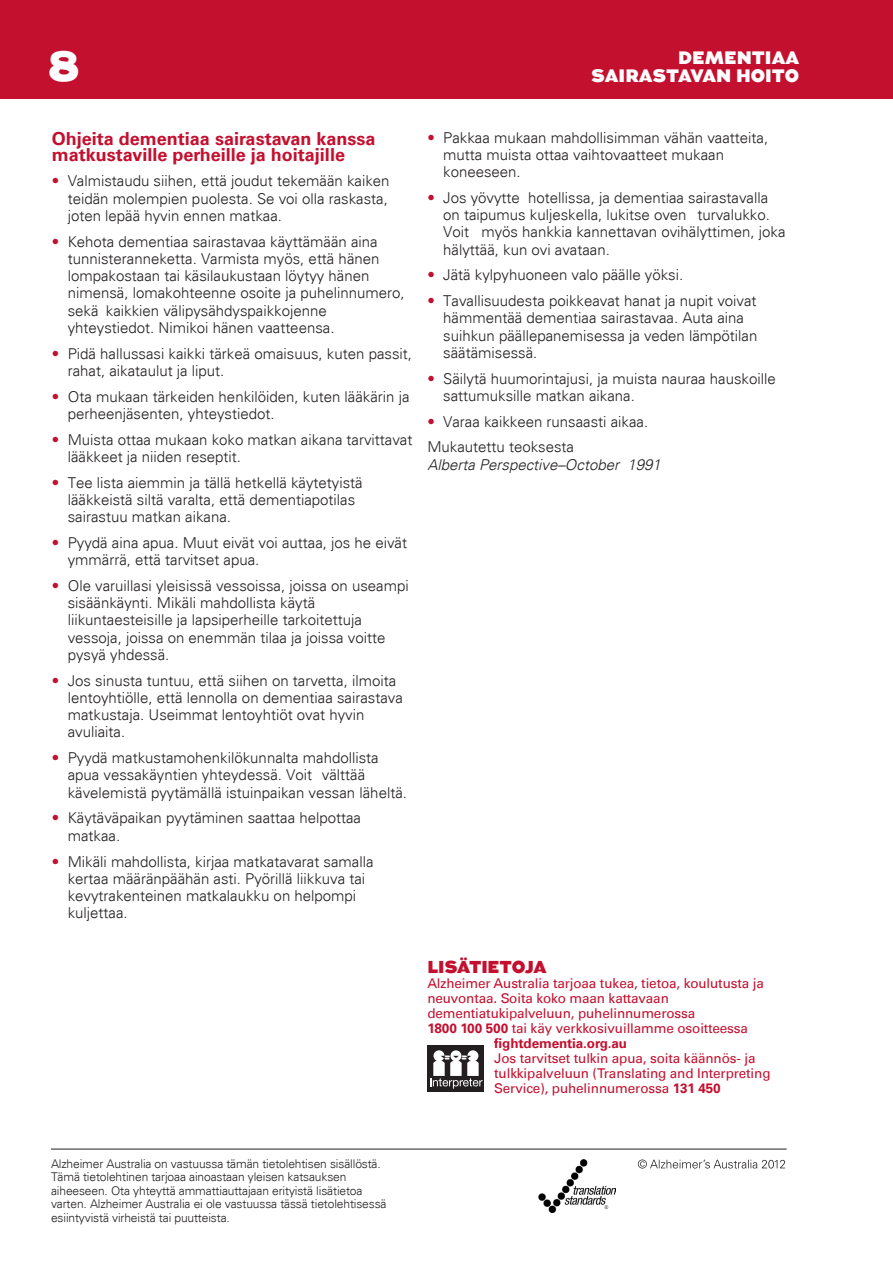
<style>
.page{position:relative;width:893px;height:1263px;background:#fff}
.page>*{position:absolute;margin:0;border:0;box-sizing:border-box;transform-origin:0 0}
.Heading_Large{font:900 42px "Augustus";color:#fff}
.Subheading_Intro_Sma{font:700 18px/15.8px "Univers LT Std";color:#c3102f}
.FactSheet_Subtitle{font:900 18px/17.2px "Augustus";color:#fff;text-align:right}
.FactSheet_Subtitle-2{font:900 17.25px "Augustus";letter-spacing:-.01em;color:#c3102f}
.Body_Copy{font:300 15px/17.2px "Univers";color:#231f20}
.Body_Copy-2{font:italic 300 15px/17.2px "Univers";color:#231f20}
.FactSheet_Subtitle-3{font:13.5px/15px "Univers LT Std";letter-spacing:-.01em;color:#c3102f}
.FactSheet_Subtitle-4{font:700 13.5px "Univers LT Std";letter-spacing:-.01em;color:#c3102f}
.t1{font:300 12px/13.5px "Univers";letter-spacing:-.01em;color:#231f20}
.s1{color:#c3102f}
.s2{font-style:normal}
.s3{font-weight:700}
</style>
<div class="page">
<hr style="left:51px;top:1149px;width:736px;height:1px;background:#231f20">
<div style="left:0;top:0;width:893px;height:99px;background:#c3102f"></div>
<svg style="left:638px;top:1159px;width:147px;height:9px"></svg>
<img style="left:539px;top:1159px;width:77px;height:54px">
<div style="left:427px;top:1046px;width:57px;height:46px;background:#231f20"></div>
<div style="left:467px;top:1050px;width:11px;height:11px;background:#fff;border-radius:50%"></div>
<div style="left:433px;top:1050px;width:11px;height:11px;background:#fff;border-radius:50%"></div>
<div style="left:450px;top:1050px;width:11px;height:11px;background:#fff;border-radius:50%"></div>
<svg style="left:430px;top:1055px;width:53px;height:34px"></svg>
<p class="Heading_Large" style="left:48px;top:41px;width:34px">8</p>
<p class="FactSheet_Subtitle" style="left:591px;top:50px;width:209px">DEMENTIAA<br>SAIRASTAVAN HOITO</p>
<p class="Subheading_Intro_Sma" style="left:52px;top:131px;width:325px">Ohjeita dementiaa sairastavan kanssa matkustaville perheille ja hoitajille</p>
<p class="Body_Copy" style="left:68px;top:172px;width:323px;text-align:justify;text-indent:-16px"><span class="s1">•</span> Valmistaudu siihen, että joudut tekemään kaiken teidän molempien puolesta. Se voi olla raskasta, joten lepää hyvin ennen matkaa.</p>
<p class="Body_Copy" style="left:68px;top:233px;width:338px;text-indent:-16px"><span class="s1">•</span> Kehota dementiaa sairastavaa käyttämään aina tunnisteranneketta. Varmista myös, että hänen lompakostaan tai käsilaukustaan löytyy hänen nimensä, lomakohteenne osoite ja puhelinnumero, sekä kaikkien välipysähdyspaikkojenne yhteystiedot. Nimikoi hänen vaatteensa.</p>
<p class="Body_Copy" style="left:68px;top:345px;width:346px;text-indent:-16px"><span class="s1">•</span> Pidä hallussasi kaikki tärkeä omaisuus, kuten passit, rahat, aikataulut ja liput.</p>
<p class="Body_Copy" style="left:68px;top:388px;width:343px;text-indent:-16px"><span class="s1">•</span> Ota mukaan tärkeiden henkilöiden, kuten lääkärin ja perheenjäsenten, yhteystiedot.</p>
<p class="Body_Copy" style="left:68px;top:431px;width:346px;text-indent:-16px"><span class="s1">•</span> Muista ottaa mukaan koko matkan aikana tarvittavat lääkkeet ja niiden reseptit.</p>
<p class="Body_Copy" style="left:68px;top:474px;width:297px;text-indent:-16px"><span class="s1">•</span> Tee lista aiemmin ja tällä hetkellä käytetyistä lääkkeistä siltä varalta, että dementiapotilas sairastuu matkan aikana.</p>
<p class="Body_Copy" style="left:68px;top:534px;width:341px;text-indent:-16px"><span class="s1">•</span> Pyydä aina apua. Muut eivät voi auttaa, jos he eivät ymmärrä, että tarvitset apua.</p>
<p class="Body_Copy" style="left:68px;top:577px;width:342px;text-indent:-16px"><span class="s1">•</span> Ole varuillasi yleisissä vessoissa, joissa on useampi sisäänkäynti. Mikäli mahdollista käytä liikuntaesteisille ja lapsiperheille tarkoitettuja vessoja, joissa on enemmän tilaa ja joissa voitte pysyä yhdessä.</p>
<p class="Body_Copy" style="left:68px;top:672px;width:337px;text-indent:-16px"><span class="s1">•</span> Jos sinusta tuntuu, että siihen on tarvetta, ilmoita lentoyhtiölle, että lennolla on dementiaa sairastava matkustaja. Useimmat lentoyhtiöt ovat hyvin avuliaita.</p>
<p class="Body_Copy" style="left:68px;top:749px;width:341px;text-indent:-16px"><span class="s1">•</span> Pyydä matkustamohenkilökunnalta mahdollista apua vessakäyntien yhteydessä. Voit välttää kävelemistä pyytämällä istuinpaikan vessan läheltä.</p>
<p class="Body_Copy" style="left:68px;top:809px;width:295px;text-indent:-16px"><span class="s1">•</span> Käytäväpaikan pyytäminen saattaa helpottaa matkaa.</p>
<p class="Body_Copy" style="left:68px;top:852px;width:307px;text-indent:-16px"><span class="s1">•</span> Mikäli mahdollista, kirjaa matkatavarat samalla kertaa määränpäähän asti. Pyörillä liikkuva tai kevytrakenteinen matkalaukku on helpompi kuljettaa.</p>
<p class="Body_Copy" style="left:443px;top:129px;width:327px;text-indent:-16px"><span class="s1">•</span> Pakkaa mukaan mahdollisimman vähän vaatteita, mutta muista ottaa vaihtovaatteet mukaan koneeseen.</p>
<p class="Body_Copy" style="left:443px;top:189px;width:344px;text-indent:-16px"><span class="s1">•</span> Jos yövytte hotellissa, ja dementiaa sairastavalla on taipumus kuljeskella, lukitse oven turvalukko.<br>Voit myös hankkia kannettavan ovihälyttimen, joka hälyttää, kun ovi avataan.</p>
<p class="Body_Copy" style="left:427px;top:266px;width:257px"><span class="s1">•</span> Jätä kylpyhuoneen valo päälle yöksi.</p>
<p class="Body_Copy" style="left:443px;top:292px;width:316px;text-indent:-16px"><span class="s1">•</span> Tavallisuudesta poikkeavat hanat ja nupit voivat hämmentää dementiaa sairastavaa. Auta aina suihkun päällepanemisessa ja veden lämpötilan säätämisessä.</p>
<p class="Body_Copy" style="left:443px;top:370px;width:334px;text-indent:-16px"><span class="s1">•</span> Säilytä huumorintajusi, ja muista nauraa hauskoille sattumuksille matkan aikana.</p>
<p class="Body_Copy" style="left:427px;top:413px;width:222px"><span class="s1">•</span> Varaa kaikkeen runsaasti aikaa.</p>
<p class="Body_Copy-2" style="left:427px;top:439px;width:235px"><span class="s2">Mukautettu teoksesta<br></span>Alberta Perspective–October 1991</p>
<p class="FactSheet_Subtitle-2" style="left:427px;top:957px;width:121px">LISÄTIETOJA</p>
<p class="FactSheet_Subtitle-3" style="left:427px;top:976px;width:338px">Alzheimer Australia tarjoaa tukea, tietoa, koulutusta ja neuvontaa. Soita koko maan kattavaan</p>
<p class="FactSheet_Subtitle-3" style="left:427px;top:1006px;width:269px">dementiatukipalveluun, puhelinnumerossa</p>
<p class="FactSheet_Subtitle-3" style="left:427px;top:1021px;width:322px"><span class="s3">1800 100 500</span> tai käy verkkosivuillamme osoitteessa</p>
<p class="FactSheet_Subtitle-4" style="left:494px;top:1035px;width:134px">fightdementia.org.au</p>
<p class="FactSheet_Subtitle-3" style="left:494px;top:1051px;width:263px">Jos tarvitset tulkin apua, soita käännös- ja</p>
<p class="FactSheet_Subtitle-3" style="left:494px;top:1066px;width:278px">tulkkipalveluun (Translating and Interpreting</p>
<p class="FactSheet_Subtitle-3" style="left:494px;top:1081px;width:228px">Service), puhelinnumerossa <span class="s3">131 450</span></p>
<p class="t1" style="left:51px;top:1157px;width:337px">Alzheimer Australia on vastuussa tämän tietolehtisen sisällöstä.<br>Tämä tietolehtinen tarjoaa ainoastaan yleisen katsauksen aiheeseen. Ota yhteyttä ammattiauttajaan erityistä lisätietoa varten. Alzheimer Australia ei ole vastuussa tässä tietolehtisessä esiintyvistä virheistä tai puutteista.</p>
</div>
